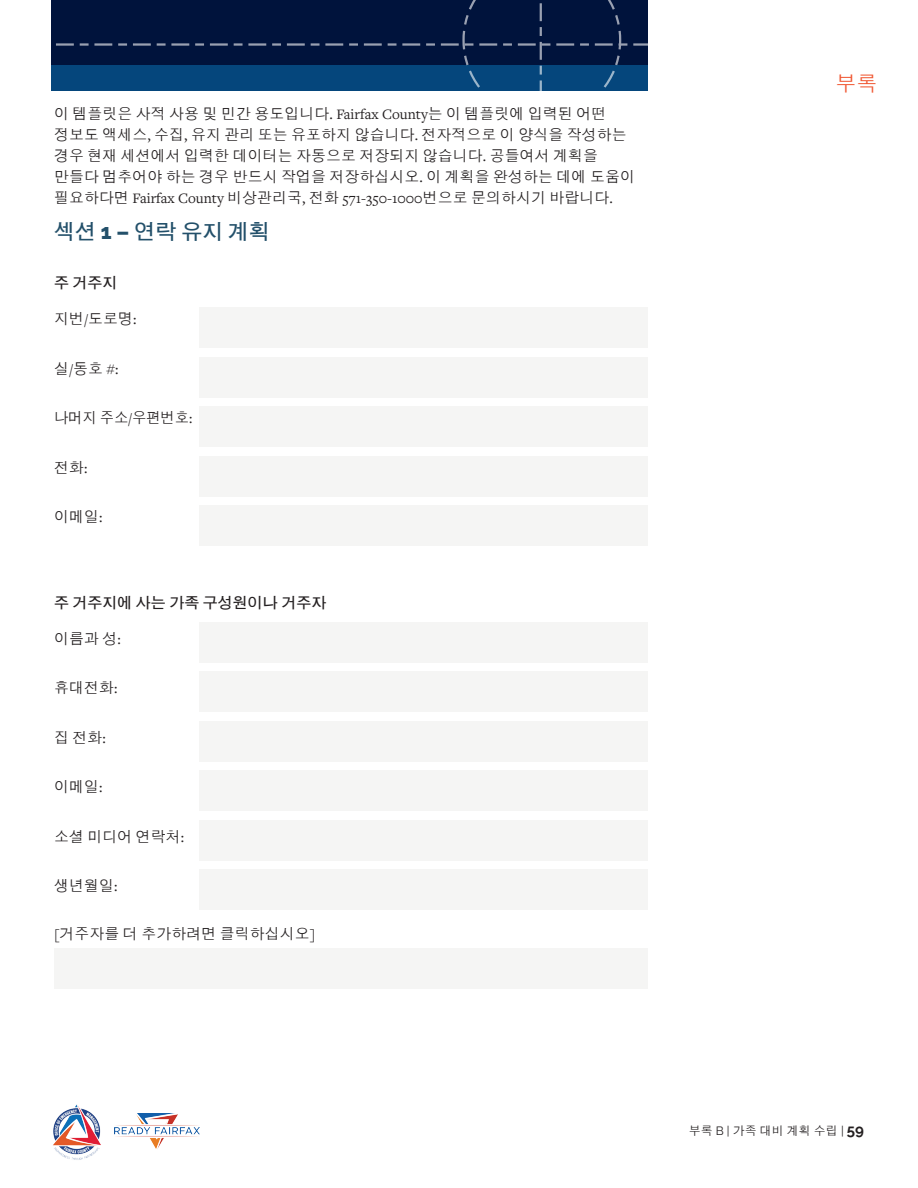
<style>
.page{position:relative;width:918px;height:1188px;background:#fff}
.page>*{position:absolute;margin:0;border:0;box-sizing:border-box;transform-origin:0 0}
.t1{font:700 21px "HY Go Thic";color:#23506a}
.t2{font:500 21px "HY Go Thic";color:#f05530}
.t3{font:500 15px/21px "HY Go Thic";color:#231f20}
.t4{font:15px "Freight Text Pro";color:#231f20}
.t5{font:700 15px "HY Go Thic";color:#231f20}
.t6{font:500 15px "HY Go Thic";letter-spacing:-.02em;color:#231f20}
.t7{font:500 12px "HY Go Thic";color:#231f20}
.s1{font-family:"Freight Text Pro";font-weight:400}
.s2{font-family:"HY Go Thic";font-weight:500}
.s3{font-family:"Raleway";font-weight:800}
.s4{font-family:"Raleway";font-weight:400}
.s5{font-family:"Raleway";font-weight:700;font-size:15px}
</style>
<div class="page">
<svg style="left:52px;top:0;width:596px;height:91px;background:#042450"></svg>
<img style="left:115px;top:1114px;width:85px;height:35px">
<img style="left:53px;top:1104px;width:48px;height:56px">
<div style="left:200px;top:308px;width:448px;height:40px;background:#f5f5f4"></div>
<div style="left:200px;top:622px;width:448px;height:41px;background:#f5f5f4"></div>
<div style="left:200px;top:357px;width:448px;height:41px;background:#f5f5f4"></div>
<div style="left:200px;top:672px;width:448px;height:40px;background:#f5f5f4"></div>
<div style="left:200px;top:407px;width:448px;height:40px;background:#f5f5f4"></div>
<div style="left:200px;top:721px;width:448px;height:41px;background:#f5f5f4"></div>
<div style="left:200px;top:456px;width:448px;height:41px;background:#f5f5f4"></div>
<div style="left:200px;top:771px;width:448px;height:40px;background:#f5f5f4"></div>
<div style="left:200px;top:506px;width:448px;height:40px;background:#f5f5f4"></div>
<div style="left:200px;top:820px;width:448px;height:41px;background:#f5f5f4"></div>
<div style="left:200px;top:870px;width:448px;height:40px;background:#f5f5f4"></div>
<div style="left:54px;top:949px;width:594px;height:40px;background:#f5f5f4"></div>
<p class="t3" style="left:54px;top:103px;width:583px">이 템플릿은 사적 사용 및 민간 용도입니다<span class="s1">. Fairfax County</span>는 이 템플릿에 입력된 어떤 정보도 액세스<span class="s1">,</span> 수집<span class="s1">,</span> 유지 관리 또는 유포하지 않습니다<span class="s1">.</span> 전자적으로 이 양식을 작성하는 경우 현재 세션에서 입력한 데이터는 자동으로 저장되지 않습니다<span class="s1">.</span> 공들여서 계획을 만들다 멈추어야 하는 경우 반드시 작업을 저장하십시오<span class="s1">.</span> 이 계획을 완성하는 데에 도움이</p>
<p class="t4" style="left:54px;top:188px;width:560px"><span class="s2">필요하다면</span> Fairfax County <span class="s2">비상관리국</span>, <span class="s2">전화</span> 571-350-1000<span class="s2">번으로 문의하시기 바랍니다</span>.</p>
<h1 class="t1" style="left:54px;top:221px;width:218px">섹션 <span class="s3">1 –</span> 연락 유지 계획</h1>
<p class="t5" style="left:54px;top:275px;width:65px">주 거주지</p>
<p class="t3" style="left:54px;top:308px;width:84px">지번<span class="s1">/</span>도로명<span class="s1">:</span></p>
<p class="t3" style="left:54px;top:358px;width:66px">실<span class="s1">/</span>동호 <span class="s1">#:</span></p>
<p class="t6" style="left:54px;top:410px;width:140px">나머지 주소<span class="s1">/</span>우편번호<span class="s1">:</span></p>
<p class="t3" style="left:54px;top:457px;width:35px">전화<span class="s1">:</span></p>
<p class="t3" style="left:54px;top:506px;width:50px">이메일<span class="s1">:</span></p>
<p class="t5" style="left:54px;top:595px;width:274px">주 거주지에 사는 가족 구성원이나 거주자</p>
<p class="t3" style="left:54px;top:628px;width:68px">이름과 성<span class="s1">:</span></p>
<p class="t3" style="left:54px;top:677px;width:65px">휴대전화<span class="s1">:</span></p>
<p class="t3" style="left:54px;top:727px;width:53px">집 전화<span class="s1">:</span></p>
<p class="t3" style="left:54px;top:776px;width:50px">이메일<span class="s1">:</span></p>
<p class="t3" style="left:54px;top:826px;width:132px">소셜 미디어 연락처<span class="s1">:</span></p>
<p class="t3" style="left:54px;top:875px;width:65px">생년월일<span class="s1">:</span></p>
<p class="t3" style="left:54px;top:923px;width:263px"><span class="s1">[</span>거주자를 더 추가하려면 클릭하십시오<span class="s1">]</span></p>
<h1 class="t2" style="left:836px;top:73px;width:43px">부록</h1>
<p class="t7" style="left:689px;top:1124px;width:177px">부록 <span class="s4">B |</span> 가족 대비 계획 수립 <span class="s4">|</span> <span class="s5">59</span></p>
</div>
